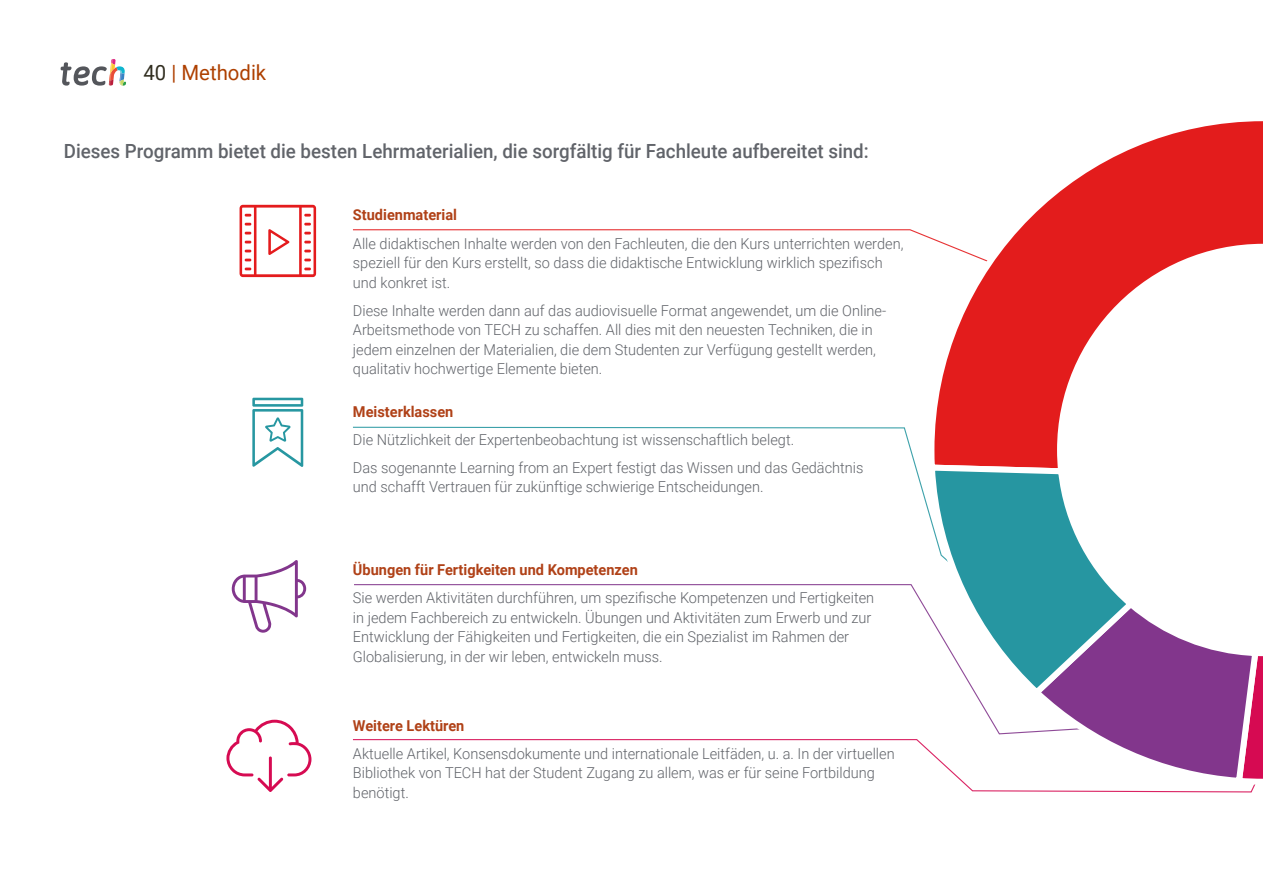
<style>
.page{position:relative;width:1263px;height:893px;background:#fff}
.page>*{position:absolute;margin:0;border:0;box-sizing:border-box;transform-origin:0 0}
.t1{font:21px "Roboto";color:#ae4000}
.t2{font:500 19.5px "Roboto";color:#61646a;scale:.96 1}
.t3{font:300 15px/19.5px "Roboto";color:#61646a}
.t4{font:700 15px "Roboto";color:#b04117}
.s1{color:#312e20}
</style>
<div class="page">
<svg style="left:353px;top:229px;width:572px;height:8px"></svg>
<svg style="left:353px;top:426px;width:572px;height:75px"></svg>
<svg style="left:354px;top:584px;width:571px;height:25px"></svg>
<svg style="left:353px;top:739px;width:901px;height:54px"></svg>
<svg style="left:240px;top:205px;width:76px;height:72px"></svg>
<svg style="left:226px;top:720px;width:85px;height:72px"></svg>
<svg style="left:252px;top:398px;width:51px;height:69px"></svg>
<svg style="left:232px;top:560px;width:74px;height:73px"></svg>
<svg style="left:925px;top:121px;width:338px;height:340px"></svg>
<svg style="left:932px;top:614px;width:331px;height:174px"></svg>
<svg style="left:925px;top:461px;width:214px;height:239px"></svg>
<svg style="left:61px;top:59px;width:65px;height:27px"></svg>
<h1 class="t1" style="left:144px;top:57px;width:124px"><span class="s1">40</span> | Methodik</h1>
<h2 class="t2" style="left:64px;top:137px;width:840px">Dieses Programm bietet die besten Lehrmaterialien, die sorgfältig für Fachleute aufbereitet sind:</h2>
<p class="t4" style="left:353px;top:205px;width:106px">Studienmaterial</p>
<p class="t3" style="left:353px;top:233px;width:552px">Alle didaktischen Inhalte werden von den Fachleuten, die den Kurs unterrichten werden, speziell für den Kurs erstellt, so dass die didaktische Entwicklung wirklich spezifisch und konkret ist.</p>
<p class="t3" style="left:353px;top:300px;width:535px">Diese Inhalte werden dann auf das audiovisuelle Format angewendet, um die Online-Arbeitsmethode von TECH zu schaffen. All dies mit den neuesten Techniken, die in jedem einzelnen der Materialien, die dem Studenten zur Verfügung gestellt werden, qualitativ hochwertige Elemente bieten.</p>
<p class="t4" style="left:353px;top:401px;width:102px">Meisterklassen</p>
<p class="t3" style="left:353px;top:425px;width:512px;line-height:28px">Die Nützlichkeit der Expertenbeobachtung ist wissenschaftlich belegt.<br>Das sogenannte Learning from an Expert festigt das Wissen und das Gedächtnis</p>
<p class="t3" style="left:353px;top:477px;width:412px">und schafft Vertrauen für zukünftige schwierige Entscheidungen.</p>
<p class="t4" style="left:353px;top:559px;width:286px">Übungen für Fertigkeiten und Kompetenzen</p>
<p class="t3" style="left:353px;top:587px;width:523px">Sie werden Aktivitäten durchführen, um spezifische Kompetenzen und Fertigkeiten in jedem Fachbereich zu entwickeln. Übungen und Aktivitäten zum Erwerb und zur Entwicklung der Fähigkeiten und Fertigkeiten, die ein Spezialist im Rahmen der Globalisierung, in der wir leben, entwickeln muss.</p>
<p class="t4" style="left:353px;top:715px;width:113px">Weitere Lektüren</p>
<p class="t3" style="left:353px;top:743px;width:543px">Aktuelle Artikel, Konsensdokumente und internationale Leitfäden, u. a. In der virtuellen<br>Bibliothek von TECH hat der Student Zugang zu allem, was er für seine Fortbildung benötigt.</p>
</div>
